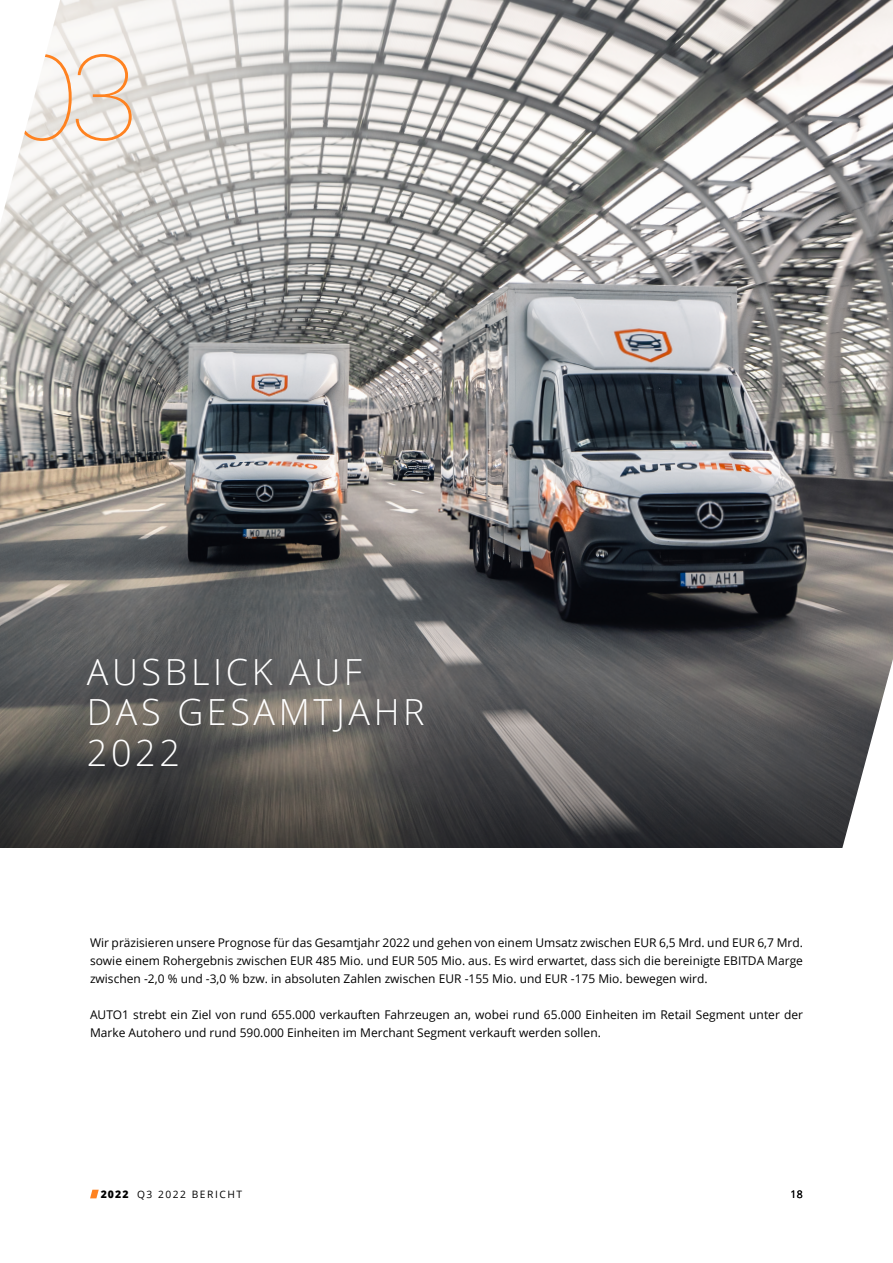
<style>
.page{position:relative;width:893px;height:1263px;background:#fff}
.page>*{position:absolute;margin:0;border:0;box-sizing:border-box;transform-origin:0 0}
.t1{font:200 120px "SF Pro Display";color:#ff8220}
.t2{font:300 36px/40.5px "Open Sans";letter-spacing:.1em;color:#fff}
.t3{font:12px/18px "Open Sans";color:#000;text-align:justify}
.t4{font:10.5px "Open Sans";color:#000}
.t5{font:10.2px "Open Sans";letter-spacing:.15em;color:#000}
.s1{font-weight:800;font-size:10.5px}
</style>
<div class="page">
<svg style="left:90px;top:1190px;width:9px;height:8px"></svg>
<img style="left:0;top:0;width:893px;height:847px">
<svg style="left:806px;top:659px;width:87px;height:189px"></svg>
<svg style="left:0;top:0;width:60px;height:224px"></svg>
<h1 class="t1" style="left:8px;top:28px;width:131px">03</h1>
<h2 class="t2" style="left:87px;top:650px;width:339px">AUSBLICK AUF<br>DAS GESAMTJAHR<br>2022</h2>
<p class="t3" style="left:90px;top:933px;width:714px">Wir präzisieren unsere Prognose für das Gesamtjahr 2022 und gehen von einem Umsatz zwischen EUR 6,5 Mrd. und EUR 6,7 Mrd. sowie einem Rohergebnis zwischen EUR 485 Mio. und EUR 505 Mio. aus. Es wird erwartet, dass sich die bereinigte EBITDA Marge zwischen -2,0 % und -3,0 % bzw. in absoluten Zahlen zwischen EUR -155 Mio. und EUR -175 Mio. bewegen wird.</p>
<p class="t3" style="left:90px;top:1005px;width:714px">AUTO1 strebt ein Ziel von rund 655.000 verkauften Fahrzeugen an, wobei rund 65.000 Einheiten im Retail Segment unter der<br>Marke Autohero und rund 590.000 Einheiten im Merchant Segment verkauft werden sollen.</p>
<p class="t5" style="left:101px;top:1187px;width:143px"><span class="s1">2022</span> Q3 2022 BERICHT</p>
<p class="t4" style="left:790px;top:1187px;width:14px">18</p>
</div>
